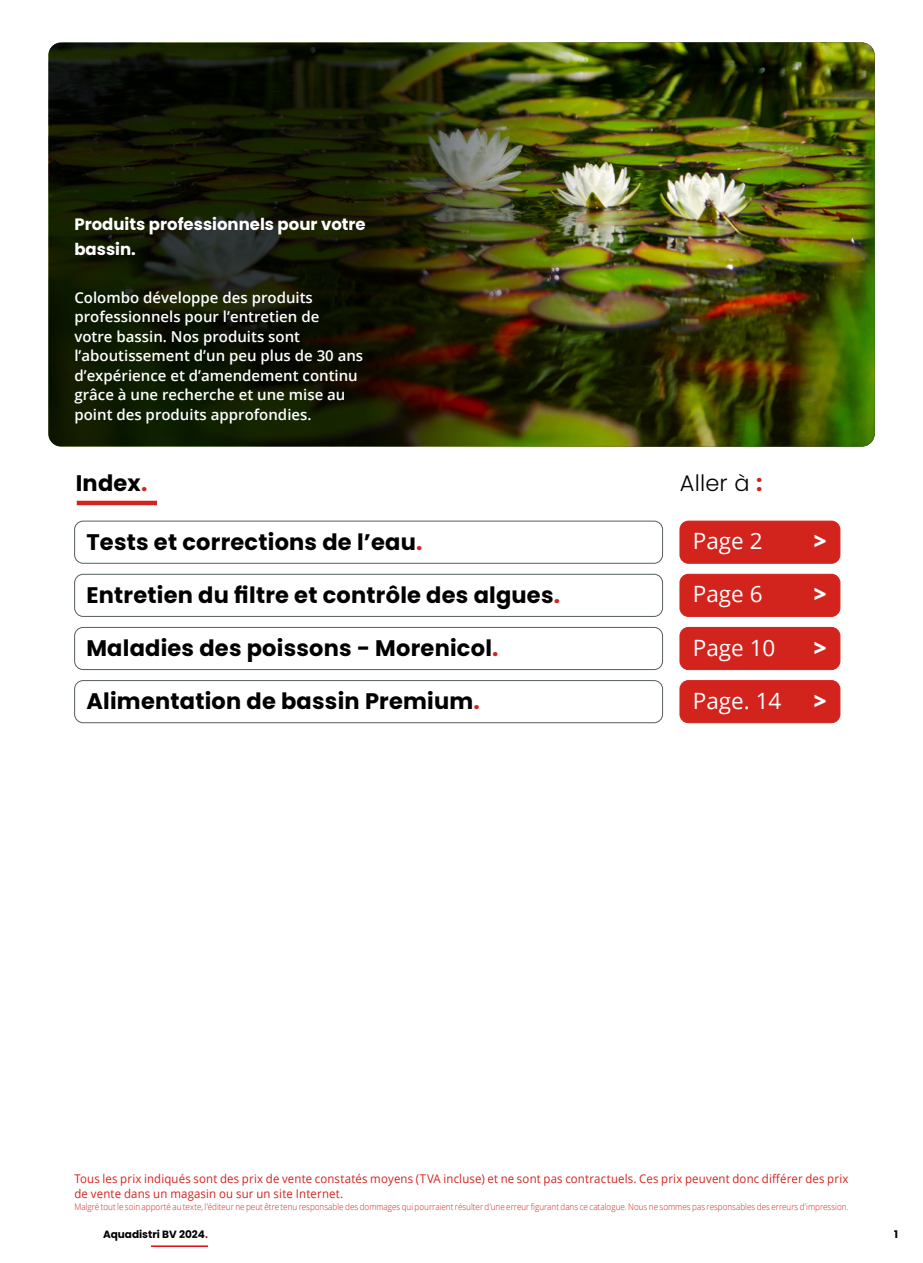
<style>
.page{position:relative;width:923px;height:1263px;background:#fff}
.page>*{position:absolute;margin:0;border:0;box-sizing:border-box;transform-origin:0 0}
.t1{font:700 22.5px "Poppins";letter-spacing:.01em;color:#000}
.t2{font:22.5px "Open Sans";color:#fff}
.t3{font:300 22.5px "Poppins";letter-spacing:.01em;color:#000}
.t4{font:800 22.5px "Open Sans";color:#fff}
.t5{font:700 16.5px/25.5px "Poppins";color:#fff}
.t6{font:600 15px/19.5px "Open Sans";color:#fff}
.t7{font:12px/15px "Open Sans";letter-spacing:.015em;color:#d3231d;scale:.95 1}
.t8{font:700 10.5px "Poppins";color:#000}
.t9{font:300 9px "Open Sans";color:#d3231d;scale:.9 1}
.s1{color:#d3231d}
.s2{font-weight:700;color:#d3231d}
.s3{color:#e30613}
</style>
<div class="page">
<hr style="left:151px;top:1245px;width:57px;height:2px;background:#e30613">
<img style="left:49px;top:43px;width:825px;height:403px">
<hr style="left:77px;top:501px;width:80px;height:4px;background:#d3231d">
<div style="left:74px;top:521px;width:589px;height:42px;border:1px solid #555e60;border-radius:9px"></div>
<div style="left:680px;top:521px;width:160px;height:42px;background:#d3231d;border-radius:9px"></div>
<div style="left:680px;top:521px;width:160px;height:42px;border:1px solid #d3231d;border-radius:9px"></div>
<div style="left:680px;top:574px;width:160px;height:42px;background:#d3231d;border-radius:9px"></div>
<div style="left:680px;top:574px;width:160px;height:43px;border:1px solid #d3231d;border-radius:9px"></div>
<div style="left:680px;top:627px;width:160px;height:42px;background:#d3231d;border-radius:9px"></div>
<div style="left:680px;top:627px;width:160px;height:43px;border:1px solid #d3231d;border-radius:9px"></div>
<div style="left:680px;top:681px;width:160px;height:42px;background:#d3231d;border-radius:9px"></div>
<div style="left:680px;top:680px;width:160px;height:43px;border:1px solid #d3231d;border-radius:9px"></div>
<div style="left:74px;top:574px;width:589px;height:43px;border:1px solid #555e60;border-radius:9px"></div>
<div style="left:74px;top:627px;width:589px;height:43px;border:1px solid #555e60;border-radius:9px"></div>
<div style="left:74px;top:680px;width:589px;height:43px;border:1px solid #555e60;border-radius:9px"></div>
<p class="t5" style="left:74px;top:211px;width:293px">Produits professionnels pour votre bassin.</p>
<p class="t6" style="left:74px;top:287px;width:290px">Colombo développe des produits professionnels pour l’entretien de<br>votre bassin. Nos produits sont l’aboutissement d’un peu plus de 30 ans d’expérience et d’amendement continu grâce à une recherche et une mise au point des produits approfondies.</p>
<h1 class="t1" style="left:76px;top:470px;width:73px">Index<span class="s1">.</span></h1>
<h1 class="t1" style="left:86px;top:529px;width:337px">Tests et corrections de l’eau<span class="s1">.</span></h1>
<h1 class="t1" style="left:86px;top:582px;width:475px">Entretien du filtre et contrôle des algues<span class="s1">.</span></h1>
<h1 class="t1" style="left:86px;top:635px;width:414px">Maladies des poissons - Morenicol<span class="s1">.</span></h1>
<h1 class="t1" style="left:86px;top:688px;width:395px">Alimentation de bassin Premium<span class="s1">.</span></h1>
<h1 class="t3" style="left:680px;top:470px;width:84px">Aller à <span class="s2">:</span></h1>
<h1 class="t2" style="left:693px;top:526px;width:71px">Page 2</h1>
<h1 class="t4" style="left:813px;top:524px;width:14px">&gt;</h1>
<h1 class="t2" style="left:693px;top:579px;width:71px">Page 6</h1>
<h1 class="t4" style="left:813px;top:577px;width:14px">&gt;</h1>
<h1 class="t2" style="left:693px;top:632px;width:84px">Page 10</h1>
<h1 class="t4" style="left:813px;top:630px;width:14px">&gt;</h1>
<h1 class="t2" style="left:693px;top:685px;width:90px">Page. 14</h1>
<h1 class="t4" style="left:813px;top:683px;width:14px">&gt;</h1>
<p class="t7" style="left:74px;top:1171px;width:816px">Tous les prix indiqués sont des prix de vente constatés moyens (TVA incluse) et ne sont pas contractuels. Ces prix peuvent donc différer des prix de vente dans un magasin ou sur un site Internet.</p>
<p class="t9" style="left:74px;top:1201px;width:861px">Malgré tout le soin apporté au texte, l’éditeur ne peut être tenu responsable des dommages qui pourraient résulter d’une erreur figurant dans ce catalogue. Nous ne sommes pas responsables des erreurs d’impression.</p>
<p class="t8" style="left:103px;top:1228px;width:106px">Aquadistri BV 2024<span class="s3">.</span></p>
<p class="t8" style="left:894px;top:1228px;width:5px">1</p>
</div>
